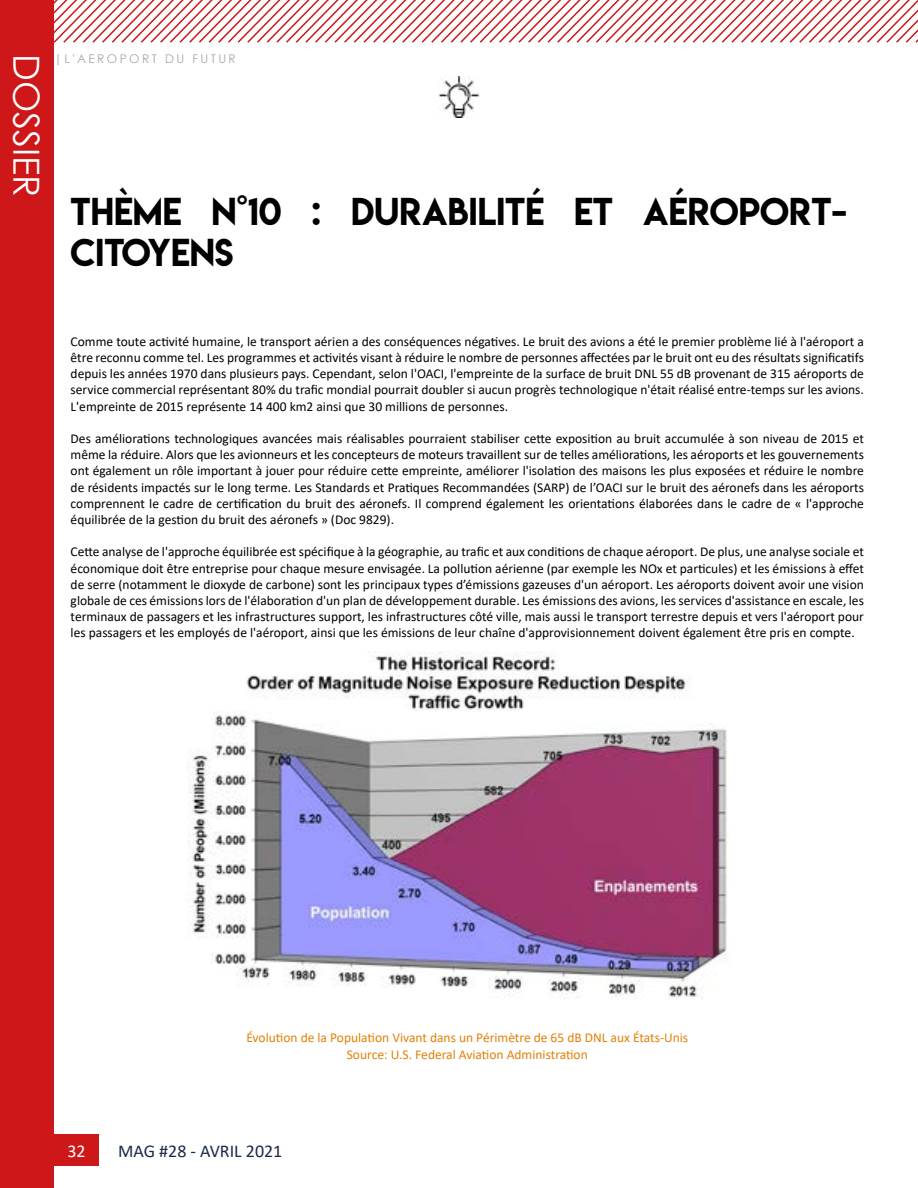
<style>
.page{position:relative;width:918px;height:1188px;background:#fff}
.page>*{position:absolute;margin:0;border:0;box-sizing:border-box;transform-origin:0 0}
.t1{font:36px "Century Gothic";color:#fff}
.t2{font:34.5px/41.4px "Lemon Milk";color:#000}
.t3{font:18px "Calibri";color:#1b2a49}
.t4{font:18px "Calibri";color:#fff}
.t5{font:13.5px/16.2px "Calibri";color:#000;text-align:justify}
.t6{font:13.5px/16.2px "Calibri";color:#e38006;text-align:center}
.t7{font:12px "Century Gothic";letter-spacing:.2em;color:#a6a7a7}
</style>
<div class="page">
<svg style="left:54px;top:0;width:864px;height:43px"></svg>
<div style="left:0;top:1134px;width:99px;height:32px;background:#cd1719"></div>
<div style="left:0;top:0;width:54px;height:1188px;background:#cd1719"></div>
<img style="left:439px;top:77px;width:40px;height:40px">
<img style="left:189px;top:651px;width:538px;height:348px">
<h1 class="t1" style="left:52px;top:54px;width:145px;rotate:90deg">DOSSIER</h1>
<p class="t7" style="left:54px;top:50px;width:183px">|L'AEROPORT DU FUTUR</p>
<h2 class="t2" style="left:71px;top:190px;width:778px">THÈME N°10 : DURABILITÉ ET AÉROPORT-<br>CITOYENS</h2>
<p class="t5" style="left:71px;top:333px;width:795px">Comme toute activité humaine, le transport aérien a des conséquences négatives. Le bruit des avions a été le premier problème lié à l'aéroport a être reconnu comme tel. Les programmes et activités visant à réduire le nombre de personnes affectées par le bruit ont eu des résultats significatifs depuis les années 1970 dans plusieurs pays. Cependant, selon l'OACI, l'empreinte de la surface de bruit DNL 55 dB provenant de 315 aéroports de service commercial représentant 80% du trafic mondial pourrait doubler si aucun progrès technologique n'était réalisé entre-temps sur les avions.<br>L'empreinte de 2015 représente 14 400 km2 ainsi que 30 millions de personnes.</p>
<p class="t5" style="left:71px;top:430px;width:795px">Des améliorations technologiques avancées mais réalisables pourraient stabiliser cette exposition au bruit accumulée à son niveau de 2015 et même la réduire. Alors que les avionneurs et les concepteurs de moteurs travaillent sur de telles améliorations, les aéroports et les gouvernements ont également un rôle important à jouer pour réduire cette empreinte, améliorer l'isolation des maisons les plus exposées et réduire le nombre de résidents impactés sur le long terme. Les Standards et Pratiques Recommandées (SARP) de l’OACI sur le bruit des aéronefs dans les aéroports comprennent le cadre de certification du bruit des aéronefs. Il comprend également les orientations élaborées dans le cadre de « l'approche équilibrée de la gestion du bruit des aéronefs » (Doc 9829).</p>
<p class="t5" style="left:71px;top:543px;width:795px">Cette analyse de l'approche équilibrée est spécifique à la géographie, au trafic et aux conditions de chaque aéroport. De plus, une analyse sociale et économique doit être entreprise pour chaque mesure envisagée. La pollution aérienne (par exemple les NOx et particules) et les émissions à effet de serre (notamment le dioxyde de carbone) sont les principaux types d’émissions gazeuses d'un aéroport. Les aéroports doivent avoir une vision globale de ces émissions lors de l'élaboration d'un plan de développement durable. Les émissions des avions, les services d'assistance en escale, les terminaux de passagers et les infrastructures support, les infrastructures côté ville, mais aussi le transport terrestre depuis et vers l'aéroport pour les passagers et les employés de l'aéroport, ainsi que les émissions de leur chaîne d'approvisionnement doivent également être pris en compte.</p>
<p class="t6" style="left:246px;top:1029px;width:443px">Évolution de la Population Vivant dans un Périmètre de 65 dB DNL aux États-Unis<br>Source: U.S. Federal Aviation Administration</p>
<h3 class="t4" style="left:67px;top:1138px;width:20px">32</h3>
<h3 class="t3" style="left:118px;top:1138px;width:166px">MAG #28 - AVRIL 2021</h3>
</div>
